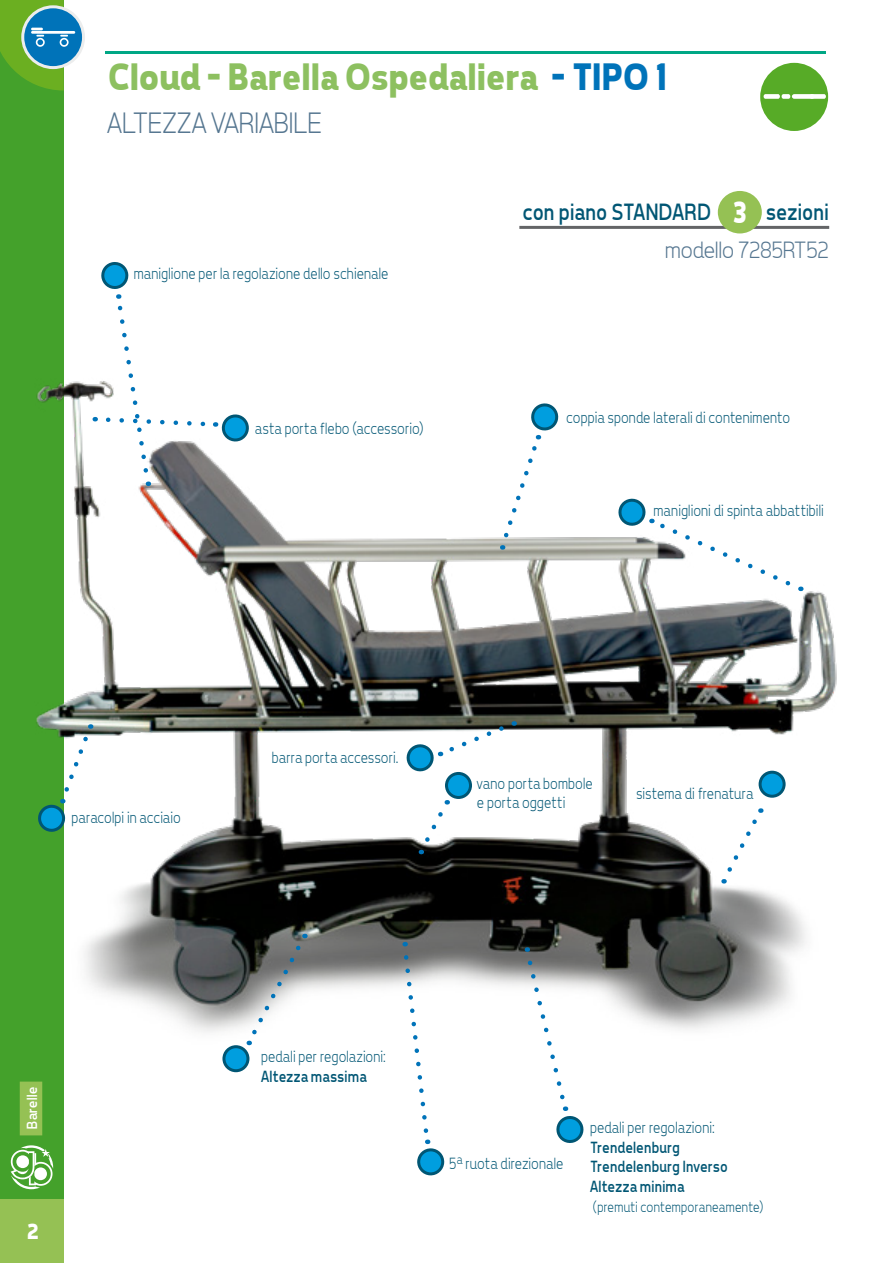
<style>
.page{position:relative;width:893px;height:1263px;background:#fff}
.page>*{position:absolute;margin:0;border:0;box-sizing:border-box;transform-origin:0 0}
.t1{font:700 39px "Tepeno Sans";letter-spacing:-.015em;color:#8dc060}
.t2{font:700 31.5px "Tepeno Sans";color:#fff;scale:.9 1}
.t3{font:300 30px "Tepeno Sans";letter-spacing:-.01em;color:#557690}
.t4{font:24px "Tepeno Sans";letter-spacing:.01em;color:#005674;scale:.9 1}
.t5{font:300 24px "Tepeno Sans";letter-spacing:-.02em;color:#557690}
.t6{font:700 22.5px "Tepeno Sans";color:#fff}
.t7{font:300 16.5px/19.8px "Tepeno Sans";letter-spacing:.01em;color:#005674;scale:.9 1}
.t8{font:16.5px/19.8px "Tepeno Sans";letter-spacing:.015em;color:#005674;scale:.9 1}
.t9{font:300 15px "Tepeno Sans";letter-spacing:.015em;color:#005674;scale:.9 1}
.t10{font:15px "Tepeno Sans";letter-spacing:.01em;color:#fff}
.s1{color:#0073b9}
</style>
<div class="page">
<hr style="left:106px;top:51px;width:720px;height:2px;background:#00a785">
<div style="left:0;top:0;width:64px;height:1263px;background:#44a12b"></div>
<div style="left:0;top:1199px;width:64px;height:64px;background:#95c154"></div>
<svg style="left:11px;top:1145px;width:42px;height:44px"></svg>
<div style="left:20px;top:1081px;width:22px;height:54px;background:#95c154"></div>
<svg style="left:23px;top:7px;width:61px;height:61px"></svg>
<div style="left:21px;top:5px;width:64px;height:64px;border:3px solid #eceded;border-radius:50%"></div>
<hr style="left:31px;top:31px;width:44px;height:3px;background:#fff">
<svg style="left:0;top:0;width:69px;height:91px"></svg>
<img style="left:19px;top:381px;width:818px;height:728px">
<div style="left:519px;top:226px;width:310px;height:3px;border:2px solid #646567"></div>
<svg style="left:401px;top:952px;width:30px;height:192px"></svg>
<svg style="left:246px;top:934px;width:59px;height:111px"></svg>
<svg style="left:724px;top:808px;width:39px;height:75px"></svg>
<svg style="left:421px;top:800px;width:29px;height:54px"></svg>
<svg style="left:525px;top:947px;width:58px;height:196px"></svg>
<svg style="left:500px;top:402px;width:62px;height:148px"></svg>
<svg style="left:616px;top:498px;width:178px;height:91px"></svg>
<svg style="left:418px;top:1149px;width:25px;height:25px"></svg>
<div style="left:417px;top:1148px;width:28px;height:28px;border:3px solid #005674;border-radius:50%"></div>
<svg style="left:402px;top:723px;width:105px;height:48px"></svg>
<div style="left:224px;top:1047px;width:24px;height:24px;background:#009edf;border-radius:50%"></div>
<div style="left:222px;top:1045px;width:27px;height:27px;border:3px solid #005674;border-radius:50%"></div>
<svg style="left:38px;top:724px;width:53px;height:109px"></svg>
<div style="left:760px;top:772px;width:24px;height:24px;background:#009edf;border-radius:50%"></div>
<div style="left:759px;top:771px;width:27px;height:27px;border:3px solid #005674;border-radius:50%"></div>
<div style="left:446px;top:773px;width:24px;height:24px;background:#009edf;border-radius:50%"></div>
<div style="left:445px;top:772px;width:27px;height:27px;border:3px solid #005674;border-radius:50%"></div>
<svg style="left:95px;top:262px;width:155px;height:224px"></svg>
<div style="left:718px;top:191px;width:44px;height:42px;background:#95c154;border-radius:50%"></div>
<div style="left:760px;top:63px;width:68px;height:68px;background:#57ab27;border-radius:50%"></div>
<div style="left:764px;top:94px;width:16px;height:5px;background:#fff;border-radius:2px"></div>
<div style="left:792px;top:94px;width:23px;height:5px;background:#fff;border-radius:2px"></div>
<div style="left:782px;top:94px;width:8px;height:5px;background:#fff;border-radius:2px"></div>
<div style="left:810px;top:94px;width:16px;height:5px;background:#fff;border-radius:2px"></div>
<h1 class="t1" style="left:106px;top:54px;width:560px">Cloud - Barella Ospedaliera <span class="s1">- TIPO 1</span></h1>
<h3 class="t3" style="left:106px;top:105px;width:216px">ALTEZZA VARIABILE</h3>
<p class="t7" style="left:133px;top:263px;width:284px">maniglione per la regolazione dello schienale</p>
<p class="t7" style="left:254px;top:418px;width:189px">asta porta flebo (accessorio)</p>
<h2 class="t2" style="left:731px;top:194px;width:18px">3</h2>
<h3 class="t5" style="left:664px;top:236px;width:165px">modello 7285RT52</h3>
<h3 class="t4" style="left:521px;top:197px;width:211px">con piano STANDARD</h3>
<h3 class="t4" style="left:765px;top:197px;width:71px">sezioni</h3>
<p class="t7" style="left:566px;top:407px;width:250px">coppia sponde laterali di contenimento</p>
<p class="t7" style="left:653px;top:500px;width:191px">maniglioni di spinta abbattibili</p>
<p class="t7" style="left:71px;top:807px;width:123px">paracolpi in acciaio</p>
<p class="t7" style="left:271px;top:747px;width:142px">barra porta accessori.</p>
<p class="t7" style="left:476px;top:773px;width:130px">vano porta bombole e porta oggetti</p>
<p class="t7" style="left:635px;top:783px;width:132px">sistema di frenatura</p>
<p class="t10" style="left:23px;top:1130px;width:44px;rotate:-90deg">Barelle</p>
<h3 class="t6" style="left:26px;top:1218px;width:14px">2</h3>
<p class="t7" style="left:260px;top:1046px;width:140px">pedali per regolazioni:</p>
<p class="t8" style="left:260px;top:1066px;width:119px">Altezza massima</p>
<p class="t7" style="left:449px;top:1152px;width:128px">5<sup>a</sup> ruota direzionale</p>
<p class="t7" style="left:589px;top:1117px;width:140px">pedali per regolazioni:</p>
<p class="t8" style="left:589px;top:1137px;width:155px">Trendelenburg<br>Trendelenburg Inverso<br>Altezza minima</p>
<p class="t9" style="left:592px;top:1198px;width:191px">(premuti contemporaneamente)</p>
</div>
